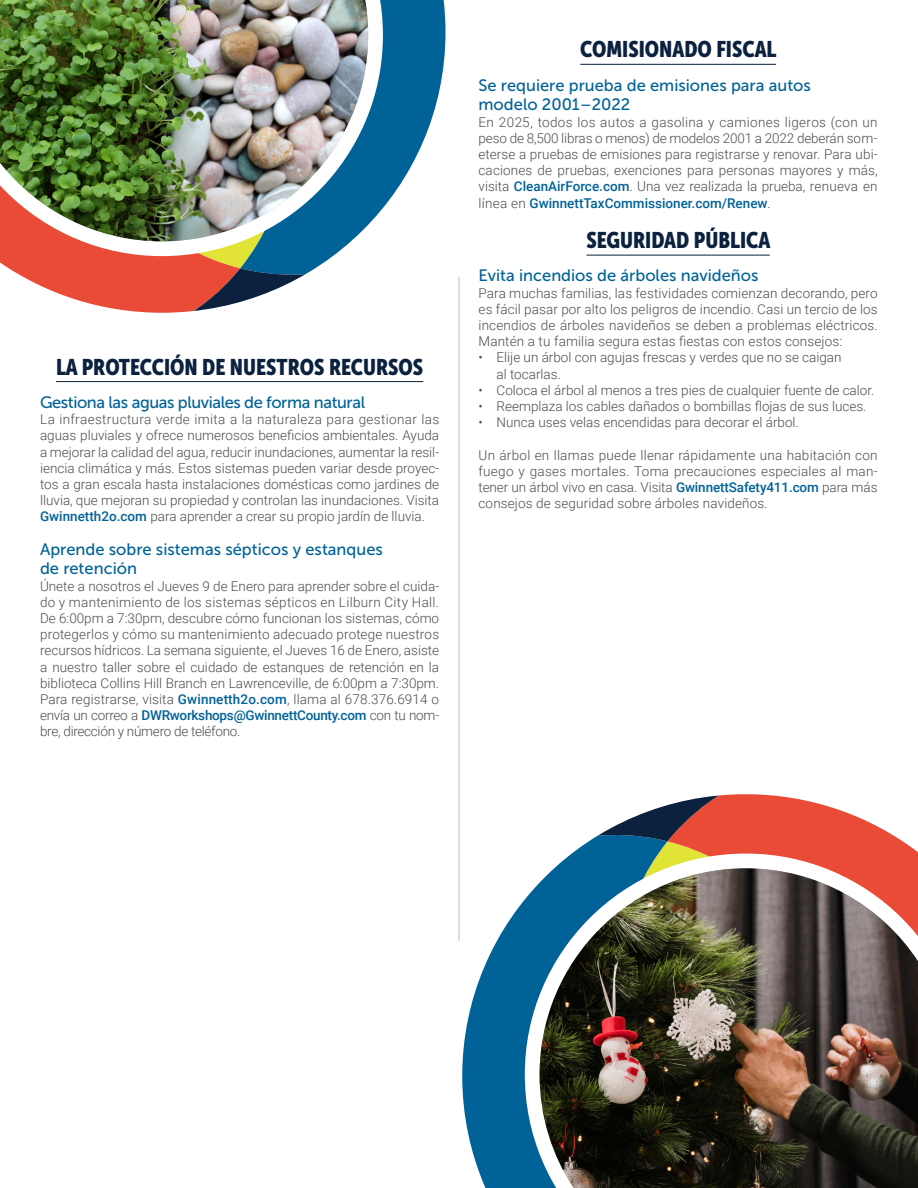
<style>
.page{position:relative;width:918px;height:1188px;background:#fff}
.page>*{position:absolute;margin:0;border:0;box-sizing:border-box;transform-origin:0 0}
.Heading1{font:22.5px "Museo Sans Cond 900";color:#0b213e}
.Heading2{font:16.5px/19.8px "Museo Sans 500";color:#016298}
.Heading2-2{font:16.5px "Museo Sans 500";letter-spacing:-.025em;color:#016298}
.text{font:300 13.5px/16.2px "Roboto";color:#4b4c4d;text-align:justify}
.s1{font-weight:500;color:#016298}
</style>
<div class="page">
<svg style="left:240px;top:0;width:206px;height:260px;fill:#016298"></svg>
<svg style="left:0;top:256px;width:240px;height:55px;fill:#e94b36"></svg>
<svg style="left:131px;top:260px;width:197px;height:53px"></svg>
<svg style="left:0;top:0;width:383px;height:256px"></svg>
<img style="left:0;top:0;width:368px;height:241px">
<svg style="left:462px;top:850px;width:206px;height:338px;fill:#016298"></svg>
<svg style="left:668px;top:796px;width:250px;height:58px;fill:#e94b36"></svg>
<svg style="left:576px;top:794px;width:201px;height:56px"></svg>
<svg style="left:525px;top:854px;width:393px;height:334px"></svg>
<img style="left:540px;top:868px;width:378px;height:320px">
<hr style="left:459px;top:277px;width:1px;height:664px;background:#b6babd">
<hr style="left:580px;top:64px;width:196px;height:1px;background:#0b213e">
<hr style="left:586px;top:255px;width:184px;height:1px;background:#0b213e">
<hr style="left:56px;top:381px;width:367px;height:1px;background:#0b213e">
<p class="Heading1" style="left:56px;top:354px;width:369px">LA PROTECCIÓN DE NUESTROS RECURSOS</p>
<p class="Heading2-2" style="left:40px;top:393px;width:327px">Gestiona las aguas pluviales de forma natural</p>
<p class="text" style="left:40px;top:411px;width:401px">La infraestructura verde imita a la naturaleza para gestionar las aguas pluviales y ofrece numerosos beneficios ambientales. Ayuda a mejorar la calidad del agua, reducir inundaciones, aumentar la resil&shy;iencia climática y más. Estos sistemas pueden variar desde proyec&shy;tos a gran escala hasta instalaciones domésticas como jardines de lluvia, que mejoran su propiedad y controlan las inundaciones. Visita <span class="s1">Gwinnetth2o.com</span> para aprender a crear su propio jardín de lluvia.</p>
<p class="Heading2" style="left:40px;top:539px;width:344px">Aprende sobre sistemas sépticos y estanques de retención</p>
<p class="text" style="left:40px;top:577px;width:401px">Únete a nosotros el Jueves 9 de Enero para aprender sobre el cuida&shy;do y mantenimiento de los sistemas sépticos en Lilburn City Hall.<br>De 6:00pm a 7:30pm, descubre cómo funcionan los sistemas, cómo protegerlos y cómo su mantenimiento adecuado protege nuestros recursos hídricos. La semana siguiente, el Jueves 16 de Enero, asiste a nuestro taller sobre el cuidado de estanques de retención en la biblioteca Collins Hill Branch en Lawrenceville, de 6:00pm a 7:30pm.<br>Para registrarse, visita <span class="s1">Gwinnetth2o.com</span>, llama al 678.376.6914 o envía un correo a <span class="s1">DWRworkshops@GwinnettCounty.com</span> con tu nom&shy;bre, dirección y número de teléfono.</p>
<p class="Heading1" style="left:580px;top:37px;width:198px">COMISIONADO FISCAL</p>
<p class="Heading2" style="left:479px;top:75px;width:334px">Se requiere prueba de emisiones para autos modelo 2001–2022</p>
<p class="text" style="left:479px;top:113px;width:401px">En 2025, todos los autos a gasolina y camiones ligeros (con un peso de 8,500 libras o menos) de modelos 2001 a 2022 deberán som&shy;eterse a pruebas de emisiones para registrarse y renovar. Para ubi&shy;caciones de pruebas, exenciones para personas mayores y más, visita <span class="s1">CleanAirForce.com</span>. Una vez realizada la prueba, renueva en línea en <span class="s1">GwinnettTaxCommissioner.com/Renew</span>.</p>
<p class="Heading1" style="left:586px;top:228px;width:185px">SEGURIDAD PÚBLICA</p>
<p class="Heading2" style="left:479px;top:266px;width:282px">Evita incendios de árboles navideños</p>
<p class="text" style="left:479px;top:284px;width:401px">Para muchas familias, las festividades comienzan decorando, pero es fácil pasar por alto los peligros de incendio. Casi un tercio de los incendios de árboles navideños se deben a problemas eléctricos.<br>Mantén a tu familia segura estas fiestas con estos consejos:</p>
<p class="text" style="left:497px;top:349px;width:347px;text-indent:-18px">• Elije un árbol con agujas frescas y verdes que no se caigan al tocarlas.</p>
<p class="text" style="left:479px;top:381px;width:397px">• Coloca el árbol al menos a tres pies de cualquier fuente de calor.</p>
<p class="text" style="left:479px;top:398px;width:389px">• Reemplaza los cables dañados o bombillas flojas de sus luces.</p>
<p class="text" style="left:479px;top:414px;width:322px">• Nunca uses velas encendidas para decorar el árbol.</p>
<p class="text" style="left:479px;top:446px;width:401px">Un árbol en llamas puede llenar rápidamente una habitación con fuego y gases mortales. Toma precauciones especiales al man&shy;tener un árbol vivo en casa. Visita <span class="s1">GwinnettSafety411.com</span> para más consejos de seguridad sobre árboles navideños.</p>
</div>
